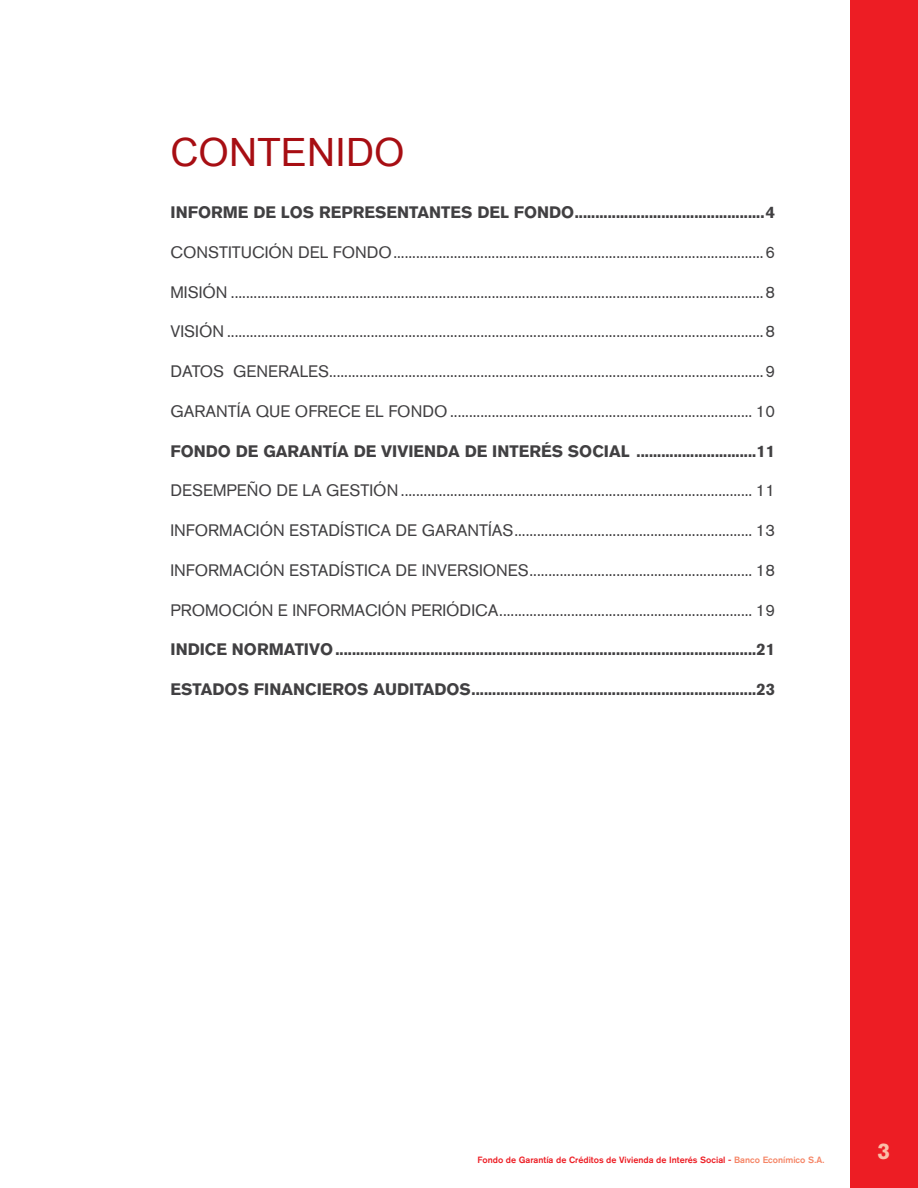
<style>
.page{position:relative;width:918px;height:1188px;background:#fff}
.page>*{position:absolute;margin:0;border:0;box-sizing:border-box;transform-origin:0 0}
.t1{font:39px "Arial";color:#a70e13}
.t2{font:700 22.5px "Akzidenz Grotesk BQ";color:#fbbea7}
.t3{font:16.5px "Akzidenz Grotesk BQ";color:#414042}
.t4{font:700 16.5px "Akzidenz Grotesk BQ";color:#414042}
.t5{font:500 9px "Akzidenz Grotesk BQ";color:#ed1d24}
.s1{color:#f58465}
</style>
<div class="page">
<div style="left:850px;top:0;width:68px;height:1188px;background:#ed1d24"></div>
<h1 class="t1" style="left:171px;top:126px;width:235px">CONTENIDO</h1>
<p class="t4" style="left:171px;top:203px;width:606px">INFORME DE LOS REPRESENTANTES DEL FONDO..............................................4</p>
<p class="t3" style="left:171px;top:242px;width:606px">CONSTITUCIÓN DEL FONDO..................................................................................................6</p>
<p class="t3" style="left:171px;top:282px;width:606px">MISIÓN .............................................................................................................................................8</p>
<p class="t3" style="left:171px;top:322px;width:606px">VISIÓN ..............................................................................................................................................8</p>
<p class="t3" style="left:171px;top:362px;width:606px">DATOS GENERALES...................................................................................................................9</p>
<p class="t3" style="left:171px;top:401px;width:606px">GARANTÍA QUE OFRECE EL FONDO ................................................................................ 10</p>
<p class="t4" style="left:171px;top:441px;width:606px">FONDO DE GARANTÍA DE VIVIENDA DE INTERÉS SOCIAL .............................11</p>
<p class="t3" style="left:171px;top:481px;width:606px">DESEMPEÑO DE LA GESTIÓN ............................................................................................. 11</p>
<p class="t3" style="left:171px;top:521px;width:606px">INFORMACIÓN ESTADÍSTICA DE GARANTÍAS............................................................... 13</p>
<p class="t3" style="left:171px;top:560px;width:606px">INFORMACIÓN ESTADÍSTICA DE INVERSIONES........................................................... 18</p>
<p class="t3" style="left:171px;top:600px;width:606px">PROMOCIÓN E INFORMACIÓN PERIÓDICA................................................................... 19</p>
<p class="t4" style="left:171px;top:640px;width:606px">INDICE NORMATIVO......................................................................................................21</p>
<p class="t4" style="left:171px;top:680px;width:606px">ESTADOS FINANCIEROS AUDITADOS.....................................................................23</p>
<p class="t5" style="left:477px;top:1155px;width:348px">Fondo de Garantía de Créditos de Vivienda de Interés Social - <span class="s1">Banco Econímico S.A.</span></p>
<h2 class="t2" style="left:878px;top:1138px;width:14px">3</h2>
</div>
